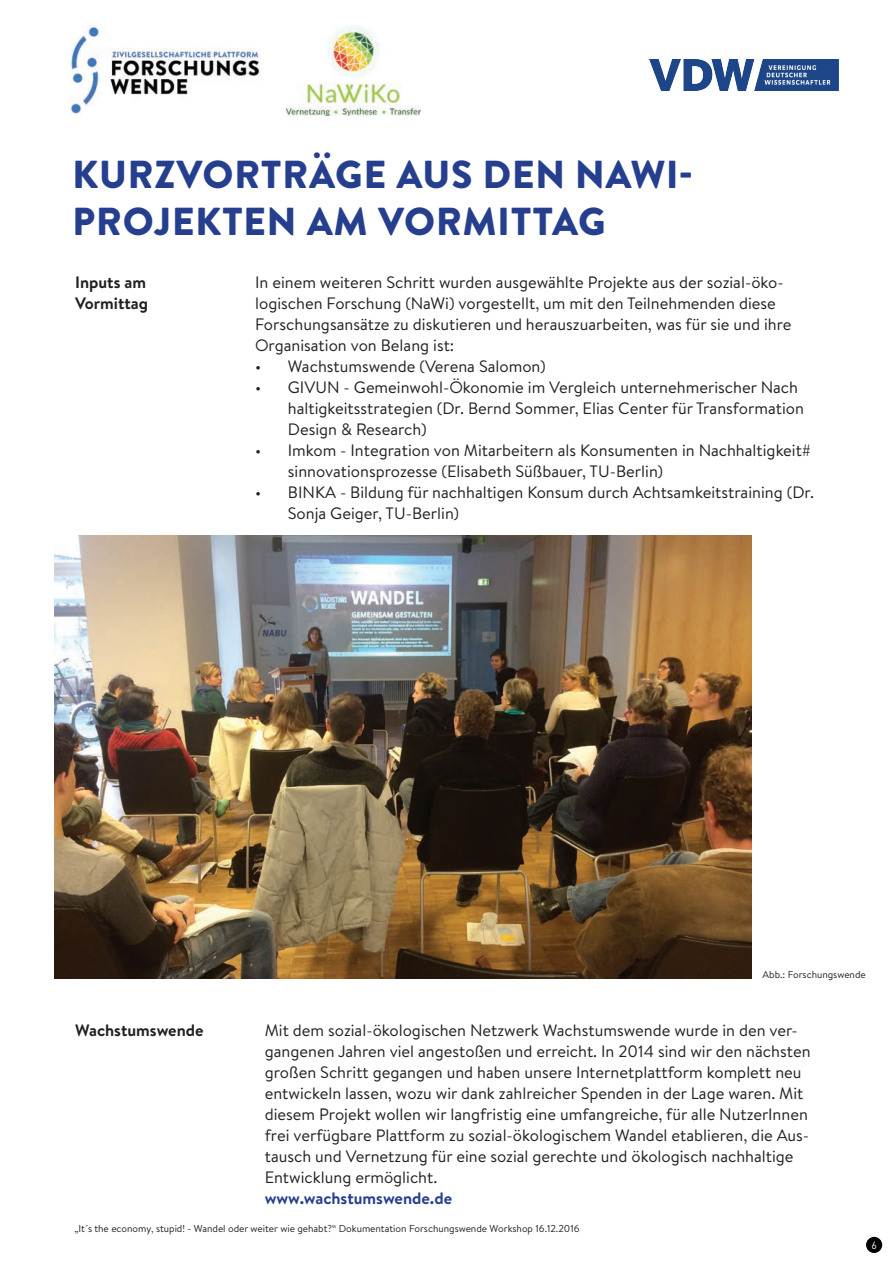
<style>
.page{position:relative;width:893px;height:1263px;background:#fff}
.page>*{position:absolute;margin:0;border:0;box-sizing:border-box;transform-origin:0 0}
.t1{font:900 39px/46.8px "Brandon Text";letter-spacing:.02em;color:#253f8e}
.t2{font:16.5px/21px "Brandon Text";color:#231f20}
.t3{font:700 16.5px/21px "Brandon Text";color:#231f20}
.t4{font:700 16.5px "Brandon Text";color:#253f8e}
.t5{font:10.5px "DIN Round Pro";color:#fff}
.t6{font:10.05px "Brandon Text";color:#231f20}
</style>
<div class="page">
<img style="left:71px;top:25px;width:189px;height:90px">
<img style="left:649px;top:60px;width:190px;height:31px">
<img style="left:286px;top:26px;width:135px;height:90px">
<img style="left:54px;top:536px;width:697px;height:443px">
<div style="left:866px;top:1237px;width:16px;height:16px;background:#000;border-radius:50%"></div>
<h1 class="t1" style="left:73px;top:151px;width:622px">KURZVORTRÄGE AUS DEN NAWI -<br>PROJEKTEN AM VORMITTAG</h1>
<p class="t3" style="left:75px;top:271px;width:74px">Inputs am<br>Vormittag</p>
<p class="t2" style="left:255px;top:271px;width:538px">In einem weiteren Schritt wurden ausgewählte Projekte aus der sozial-öko&shy;logischen Forschung (NaWi) vorgestellt, um mit den Teilnehmenden diese Forschungsansätze zu diskutieren und herauszuarbeiten, was für sie und ihre Organisation von Belang ist:</p>
<p class="t2" style="left:255px;top:355px;width:292px">• Wachstumswende (Verena Salomon)</p>
<p class="t2" style="left:288px;top:376px;width:518px;text-indent:-33px">• GIVUN - Gemeinwohl-Ökonomie im Vergleich unternehmerischer Nach haltigkeitsstrategien (Dr. Bernd Sommer, Elias Center für Transformation<br>Design &amp; Research)</p>
<p class="t2" style="left:288px;top:439px;width:525px;text-indent:-33px">• Imkom - Integration von Mitarbeitern als Konsumenten in Nachhaltigkeit# sinnovationsprozesse (Elisabeth Süßbauer, TU-Berlin)</p>
<p class="t2" style="left:288px;top:481px;width:528px;text-indent:-33px">• BINKA - Bildung für nachhaltigen Konsum durch Achtsamkeitstraining (Dr.<br>Sonja Geiger, TU-Berlin)</p>
<p class="t6" style="left:762px;top:967px;width:105px">Abb.: Forschungswende</p>
<p class="t3" style="left:75px;top:1020px;width:130px">Wachstumswende</p>
<p class="t2" style="left:265px;top:1020px;width:547px">Mit dem sozial-ökologischen Netzwerk Wachstumswende wurde in den ver&shy;gangenen Jahren viel angestoßen und erreicht. In 2014 sind wir den nächsten großen Schritt gegangen und haben unsere Internetplattform komplett neu entwickeln lassen, wozu wir dank zahlreicher Spenden in der Lage waren. Mit diesem Projekt wollen wir langfristig eine umfangreiche, für alle NutzerInnen frei verfügbare Plattform zu sozial-ökologischem Wandel etablieren, die Aus&shy;tausch und Vernetzung für eine sozial gerechte und ökologisch nachhaltige Entwicklung ermöglicht.</p>
<p class="t4" style="left:265px;top:1187px;width:189px">www.wachstumswende.de</p>
<p class="t6" style="left:74px;top:1221px;width:507px">„It´s the economy, stupid! - Wandel oder weiter wie gehabt?“ Dokumentation Forschungswende Workshop 16.12.2016</p>
<p class="t5" style="left:871px;top:1238px;width:7px">6</p>
</div>
